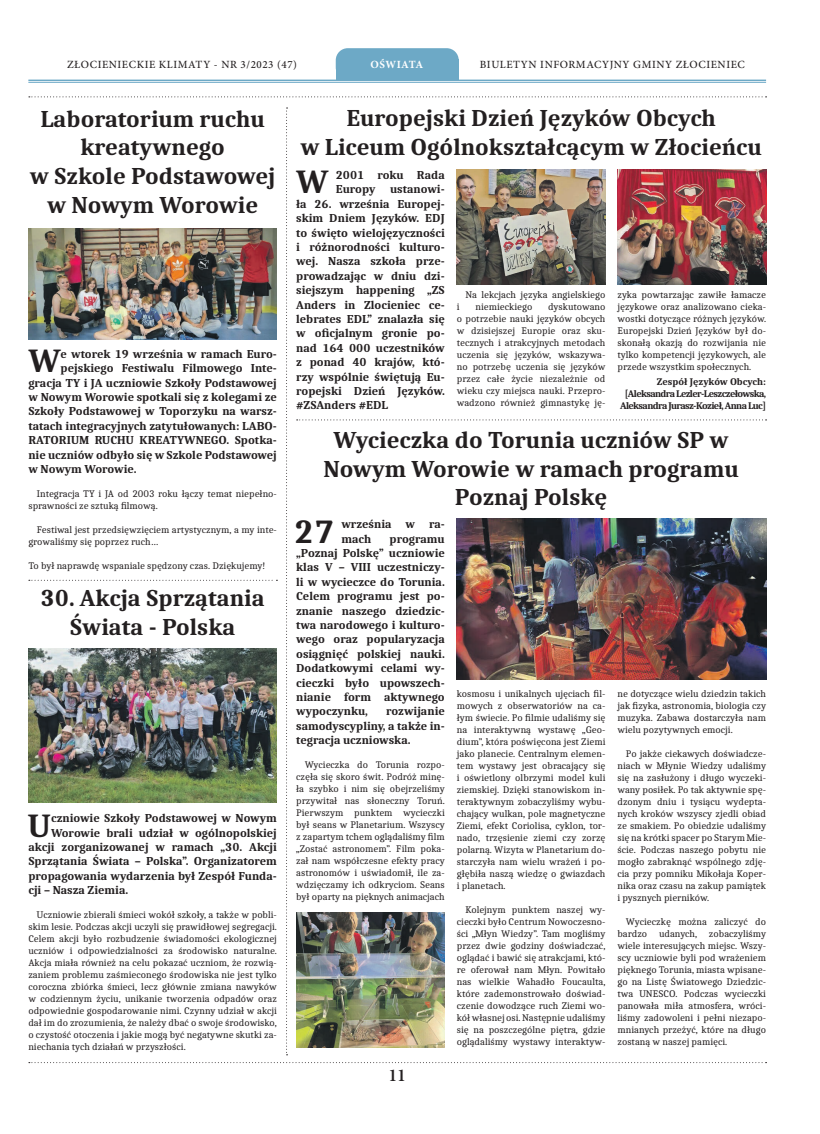
<style>
.page{position:relative;width:820px;height:1134px;background:#fff}
.page>*{position:absolute;margin:0;border:0;box-sizing:border-box;transform-origin:0 0}
.t1{font:700 33.6px "Caladea";color:#231f20}
.t2{font:700 24px/28.8px "Caladea";color:#231f20;text-align:center}
.numery{font:600 18px "Minion Pro";color:#231f20}
.t3{font:700 12px/14.4px "Caladea";color:#231f20;text-align:justify}
.naglowek{font:500 11px "Minion Pro";letter-spacing:.05em;color:#231f20}
.naglowek_srodek{font:700 11px "Minion Pro";letter-spacing:.03em;color:#fff}
.t4{font:10px/12px "Caladea";color:#231f20;text-align:justify}
.t5{font:700 10px/12px "Caladea";letter-spacing:-.06em;color:#231f20;text-align:right}
</style>
<div class="page">
<svg style="left:29px;top:96px;width:737px;height:1px"></svg>
<svg style="left:29px;top:1062px;width:737px;height:1px"></svg>
<hr style="left:28px;top:80px;width:737px;height:1px;background:#6da9c6">
<hr style="left:28px;top:82px;width:737px;height:1px;background:#6da9c6">
<div style="left:335px;top:60px;width:123px;height:20px;background:#6da9c6"></div>
<div style="left:335px;top:48px;width:123px;height:32px;background:#6da9c6;border-radius:12px"></div>
<img style="left:28px;top:228px;width:249px;height:112px">
<svg style="left:286px;top:108px;width:1px;height:947px"></svg>
<svg style="left:29px;top:580px;width:248px;height:1px"></svg>
<img style="left:617px;top:170px;width:148px;height:115px">
<img style="left:456px;top:170px;width:149px;height:115px">
<svg style="left:296px;top:419px;width:470px;height:1px"></svg>
<img style="left:28px;top:649px;width:249px;height:153px">
<img style="left:456px;top:519px;width:309px;height:161px">
<img style="left:296px;top:913px;width:148px;height:134px">
<p class="naglowek" style="left:67px;top:57px;width:231px">ZŁOCIENIECKIE KLIMATY - NR 3/2023 (47)</p>
<p class="naglowek_srodek" style="left:370px;top:57px;width:54px">OŚWIATA</p>
<p class="naglowek" style="left:479px;top:57px;width:266px">BIULETYN INFORMACYJNY GMINY ZŁOCIENIEC</p>
<p class="t2" style="left:30px;top:104px;width:247px">Laboratorium ruchu kreatywnego<br>w Szkole Podstawowej w Nowym Worowie</p>
<p class="t2" style="left:300px;top:103px;width:463px">Europejski Dzień Języków Obcych<br>w Liceum Ogólnokształcącym w Złocieńcu</p>
<p class="t1" style="left:296px;top:162px;width:34px">W</p>
<p class="t3" style="left:336px;top:167px;width:110px">2001 roku Rada</p>
<p class="t3" style="left:336px;top:182px;width:110px">Europy ustanowi-</p>
<p class="t3" style="left:296px;top:196px;width:150px">ła 26. września Europej-</p>
<p class="t3" style="left:296px;top:211px;width:150px">skim Dniem Języków. EDJ</p>
<p class="t3" style="left:296px;top:225px;width:150px">to święto wielojęzyczności</p>
<p class="t3" style="left:296px;top:239px;width:150px">i różnorodności kulturo-</p>
<p class="t3" style="left:296px;top:254px;width:150px">wej. Nasza szkoła prze-</p>
<p class="t3" style="left:296px;top:268px;width:150px">prowadzając w dniu dzi-</p>
<p class="t3" style="left:296px;top:283px;width:150px">siejszym happening „ZS</p>
<p class="t3" style="left:296px;top:297px;width:150px">Anders in Zlocieniec ce-</p>
<p class="t3" style="left:296px;top:311px;width:150px">lebrates EDL” znalazła się</p>
<p class="t3" style="left:296px;top:326px;width:150px">w oficjalnym gronie po-</p>
<p class="t3" style="left:296px;top:340px;width:150px">nad 164 000 uczestników</p>
<p class="t3" style="left:296px;top:355px;width:150px">z ponad 40 krajów, któ-</p>
<p class="t3" style="left:296px;top:369px;width:150px">rzy wspólnie świętują Eu-</p>
<p class="t3" style="left:296px;top:383px;width:150px">ropejski Dzień Języków.</p>
<p class="t3" style="left:296px;top:398px;width:93px">#ZSAnders #EDL</p>
<p class="t4" style="left:465px;top:289px;width:141px">Na lekcjach języka angielskiego</p>
<p class="t4" style="left:617px;top:289px;width:150px">zyka powtarzając zawiłe łamacze językowe oraz analizowano cieka&shy;wostki dotyczące różnych języków.<br>Europejski Dzień Języków był do&shy;skonałą okazją do rozwijania nie tylko kompetencji językowych, ale przede wszystkim społecznych.</p>
<p class="t5" style="left:620px;top:375px;width:147px">Zespół Języków Obcych: [Aleksandra Lezler-Leszczełowska,<br>Aleksandra Jurasz-Kozieł, Anna Luc]</p>
<p class="t4" style="left:456px;top:301px;width:150px;text-indent:91px">dyskutowano o potrzebie nauki języków obcych w dzisiejszej Europie oraz sku&shy;tecznych i atrakcyjnych metodach uczenia się języków, wskazywa&shy;no potrzebę uczenia się języków przez całe życie niezależnie od wieku czy miejsca nauki. Przepro&shy;wadzono również gimnastykę ję-</p>
<p class="t4" style="left:456px;top:301px;width:4px">i</p>
<p class="t4" style="left:475px;top:301px;width:58px">niemieckiego</p>
<p class="t1" style="left:28px;top:340px;width:34px">W</p>
<p class="t3" style="left:61px;top:346px;width:218px">e wtorek 19 września w ramach Euro-</p>
<p class="t3" style="left:61px;top:361px;width:218px">pejskiego Festiwalu Filmowego Inte-</p>
<p class="t3" style="left:28px;top:375px;width:250px">gracja TY i JA uczniowie Szkoły Podstawowej</p>
<p class="t3" style="left:28px;top:389px;width:250px">w Nowym Worowie spotkali się z kolegami ze</p>
<p class="t3" style="left:28px;top:404px;width:250px">Szkoły Podstawowej w Toporzyku na warsz-</p>
<p class="t3" style="left:28px;top:418px;width:250px">tatach integracyjnych zatytułowanych: LABO-</p>
<p class="t3" style="left:28px;top:433px;width:250px">RATORIUM RUCHU KREATYWNEGO. Spotka-</p>
<p class="t3" style="left:28px;top:447px;width:250px">nie uczniów odbyło się w Szkole Podstawowej</p>
<p class="t3" style="left:28px;top:461px;width:110px">w Nowym Worowie.</p>
<p class="t4" style="left:28px;top:487px;width:250px;text-indent:9px">Integracja TY i JA od 2003 roku łączy temat niepełno&shy;sprawności ze sztuką filmową.</p>
<p class="t4" style="left:28px;top:523px;width:250px;text-indent:9px">Festiwal jest przedsięwzięciem artystycznym, a my inte&shy;growaliśmy się poprzez ruch…</p>
<p class="t4" style="left:28px;top:559px;width:238px">To był naprawdę wspaniale spędzony czas. Dziękujemy!</p>
<p class="t2" style="left:323px;top:425px;width:417px">Wycieczka do Torunia uczniów SP w<br>Nowym Worowie w ramach programu<br>Poznaj Polskę</p>
<p class="t1" style="left:294px;top:511px;width:41px">27</p>
<p class="t3" style="left:341px;top:517px;width:105px">września w ra&shy;mach</p>
<p class="t3" style="left:296px;top:531px;width:150px;text-indent:93px">programu „Poznaj Polskę” uczniowie klas V – VIII uczestniczy&shy;li w wycieczce do Torunia.<br>Celem programu jest po&shy;znanie naszego dziedzic&shy;twa narodowego i kulturo&shy;wego oraz popularyzacja osiągnięć polskiej nauki.<br>Dodatkowymi celami wy&shy;cieczki było upowszech&shy;nianie form aktywnego wypoczynku,</p>
<p class="t2" style="left:41px;top:583px;width:225px">30. Akcja Sprzątania<br>Świata - Polska</p>
<p class="t4" style="left:456px;top:687px;width:150px">kosmosu i unikalnych ujęciach fil&shy;mowych z obserwatoriów na ca&shy;łym świecie. Po filmie udaliśmy się na interaktywną wystawę „Geo&shy;dium”, która poświęcona jest Ziemi jako planecie. Centralnym elemen&shy;tem wystawy jest obracający się i oświetlony olbrzymi model kuli ziemskiej. Dzięki stanowiskom in&shy;teraktywnym zobaczyliśmy wybu&shy;chający wulkan, pole magnetyczne Ziemi, efekt Coriolisa, cyklon, tor&shy;nado, trzęsienie ziemi czy zorzę polarną. Wizyta w Planetarium do&shy;starczyła nam wielu wrażeń i po&shy;głębiła naszą wiedzę o gwiazdach i planetach.</p>
<p class="t4" style="left:456px;top:903px;width:150px;text-indent:9px">Kolejnym punktem naszej wy&shy;cieczki było Centrum Nowoczesno&shy;ści „Młyn Wiedzy”. Tam mogliśmy przez dwie godziny doświadczać, oglądać i bawić się atrakcjami, któ&shy;re oferował nam Młyn. Powitało nas wielkie Wahadło Foucaulta, które zademonstrowało doświad&shy;czenie dowodzące ruch Ziemi wo&shy;kół własnej osi. Następnie udaliśmy się na poszczególne piętra, gdzie oglądaliśmy wystawy interaktyw-</p>
<p class="t4" style="left:617px;top:687px;width:150px">ne dotyczące wielu dziedzin takich jak fizyka, astronomia, biologia czy muzyka. Zabawa dostarczyła nam wielu pozytywnych emocji.</p>
<p class="t4" style="left:617px;top:747px;width:150px;text-indent:9px">Po jakże ciekawych doświadcze&shy;niach w Młynie Wiedzy udaliśmy się na zasłużony i długo wyczeki&shy;wany posiłek. Po tak aktywnie spę&shy;dzonym dniu i tysiącu wydepta&shy;nych kroków wszyscy zjedli obiad ze smakiem. Po obiedzie udaliśmy się na krótki spacer po Starym Mie&shy;ście. Podczas naszego pobytu nie mogło zabraknąć wspólnego zdję&shy;cia przy pomniku Mikołaja Koper&shy;nika oraz czasu na zakup pamiątek i pysznych pierników.</p>
<p class="t4" style="left:617px;top:915px;width:150px;text-indent:9px">Wycieczkę można zaliczyć do bardzo udanych, zobaczyliśmy wiele interesujących miejsc. Wszy&shy;scy uczniowie byli pod wrażeniem pięknego Torunia, miasta wpisane&shy;go na Listę Światowego Dziedzic&shy;twa UNESCO. Podczas wycieczki panowała miła atmosfera, wróci&shy;liśmy zadowoleni i pełni niezapo&shy;mnianych przeżyć, które na długo zostaną w naszej pamięci.</p>
<p class="t3" style="left:296px;top:704px;width:150px;text-indent:90px">rozwijanie samodyscypliny, a także in&shy;tegracja uczniowska.</p>
<p class="t4" style="left:296px;top:759px;width:150px;text-indent:9px">Wycieczka do Torunia rozpo&shy;częła się skoro świt. Podróż minę&shy;ła szybko i nim się obejrzeliśmy przywitał nas słoneczny Toruń.<br>Pierwszym punktem wycieczki był seans w Planetarium. Wszyscy z zapartym tchem oglądaliśmy film „Zostać astronomem”. Film poka&shy;zał nam współczesne efekty pracy astronomów i uświadomił, ile za&shy;wdzięczamy ich odkryciom. Seans był oparty na pięknych animacjach</p>
<p class="t1" style="left:28px;top:805px;width:24px">U</p>
<p class="t3" style="left:51px;top:811px;width:227px">czniowie Szkoły Podstawowej w Nowym</p>
<p class="t3" style="left:51px;top:825px;width:227px">Worowie brali udział w ogólnopolskiej</p>
<p class="t3" style="left:28px;top:839px;width:250px">akcji zorganizowanej w ramach „30. Akcji</p>
<p class="t3" style="left:28px;top:854px;width:250px">Sprzątania Świata – Polska”. Organizatorem</p>
<p class="t3" style="left:28px;top:868px;width:250px">propagowania wydarzenia był Zespół Funda-</p>
<p class="t3" style="left:28px;top:883px;width:101px">cji – Nasza Ziemia.</p>
<p class="t4" style="left:28px;top:909px;width:250px;text-indent:9px">Uczniowie zbierali śmieci wokół szkoły, a także w pobli&shy;skim lesie. Podczas akcji uczyli się prawidłowej segregacji.<br>Celem akcji było rozbudzenie świadomości ekologicznej uczniów i odpowiedzialności za środowisko naturalne.<br>Akcja miała również na celu pokazać uczniom, że rozwią&shy;zaniem problemu zaśmieconego środowiska nie jest tylko coroczna zbiórka śmieci, lecz głównie zmiana nawyków w codziennym życiu, unikanie tworzenia odpadów oraz odpowiednie gospodarowanie nimi. Czynny udział w akcji dał im do zrozumienia, że należy dbać o swoje środowisko, o czystość otoczenia i jakie mogą być negatywne skutki za&shy;niechania tych działań w przyszłości.</p>
<p class="numery" style="left:388px;top:1063px;width:19px">11</p>
</div>
